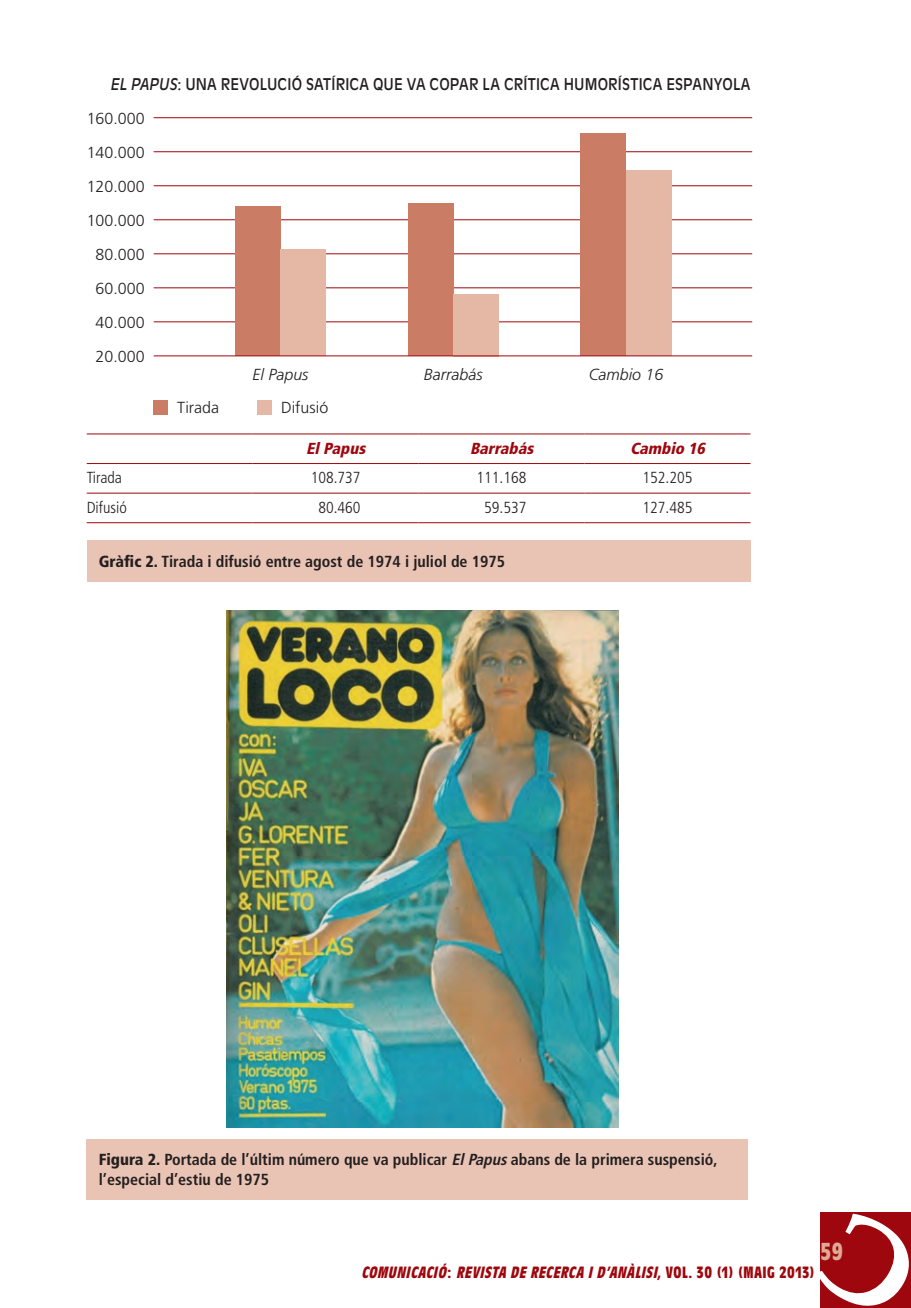
<style>
.page{position:relative;width:911px;height:1308px;background:#fff}
.page>*{position:absolute;margin:0;border:0;box-sizing:border-box;transform-origin:0 0}
.t1{font:700 condensed 24px "Antique Olive";color:#dea995}
.t2{font:700 condensed 16px/20px "Frutiger";color:#231f20}
.t3{font:16px "Antique Olive";letter-spacing:.015em;color:#231f20;scale:.9 1}
.t4{font:300 16px/34px "Frutiger";color:#231f20;text-align:center}
.t5{font:italic 700 condensed 16px "Antique Olive";color:#9d070d}
.t6{font:300 condensed 16px "Frutiger";color:#231f20}
.t7{font:italic 300 16px "Frutiger";color:#231f20}
.t8{font:italic 900 condensed 16px "Frutiger";color:#9d070d}
.s1{font-style:italic}
.s2{font-weight:900}
.s3{font-style:normal}
</style>
<div class="page">
<hr style="left:154px;top:321px;width:598px;height:1px;background:#9d070d">
<hr style="left:154px;top:117px;width:598px;height:1px;background:#9d070d">
<hr style="left:154px;top:151px;width:598px;height:1px;background:#9d070d">
<hr style="left:154px;top:185px;width:598px;height:1px;background:#9d070d">
<hr style="left:154px;top:219px;width:598px;height:1px;background:#9d070d">
<hr style="left:154px;top:253px;width:598px;height:1px;background:#9d070d">
<hr style="left:154px;top:287px;width:598px;height:1px;background:#9d070d">
<div style="left:235px;top:206px;width:45px;height:150px;background:#cb7c64"></div>
<div style="left:280px;top:249px;width:46px;height:107px;background:#e5b7a5"></div>
<div style="left:408px;top:203px;width:45px;height:153px;background:#cb7c64"></div>
<div style="left:453px;top:294px;width:45px;height:62px;background:#e5b7a5"></div>
<div style="left:580px;top:133px;width:46px;height:223px;background:#cb7c64"></div>
<div style="left:626px;top:170px;width:45px;height:186px;background:#e5b7a5"></div>
<hr style="left:154px;top:355px;width:598px;height:1px;background:#9d070d">
<div style="left:153px;top:401px;width:15px;height:14px;background:#cb7c64"></div>
<div style="left:257px;top:401px;width:15px;height:14px;background:#e5b7a5"></div>
<hr style="left:87px;top:492px;width:166px;height:1px;background:#9d070d">
<hr style="left:253px;top:492px;width:165px;height:1px;background:#9d070d">
<hr style="left:418px;top:492px;width:166px;height:1px;background:#9d070d">
<hr style="left:584px;top:492px;width:166px;height:1px;background:#9d070d">
<hr style="left:87px;top:522px;width:166px;height:1px;background:#9d070d">
<hr style="left:253px;top:522px;width:165px;height:1px;background:#9d070d">
<hr style="left:418px;top:522px;width:166px;height:1px;background:#9d070d">
<hr style="left:584px;top:522px;width:166px;height:1px;background:#9d070d">
<hr style="left:87px;top:433px;width:166px;height:1px;background:#9d070d">
<hr style="left:253px;top:433px;width:165px;height:1px;background:#9d070d">
<hr style="left:418px;top:433px;width:166px;height:1px;background:#9d070d">
<hr style="left:584px;top:433px;width:166px;height:1px;background:#9d070d">
<hr style="left:87px;top:463px;width:166px;height:1px;background:#9d070d">
<hr style="left:253px;top:463px;width:165px;height:1px;background:#9d070d">
<hr style="left:418px;top:463px;width:166px;height:1px;background:#9d070d">
<hr style="left:584px;top:463px;width:166px;height:1px;background:#9d070d">
<div style="left:87px;top:540px;width:663px;height:42px;background:#e9c3b3"></div>
<img style="left:226px;top:610px;width:392px;height:517px">
<div style="left:87px;top:1138px;width:660px;height:61px;background:#e9c3b3"></div>
<div style="left:820px;top:1212px;width:91px;height:96px;background:#9d070d"></div>
<p class="t3" style="left:111px;top:74px;width:712px"><span class="s1">EL PAPUS</span>: UNA REVOLUCIÓ SATÍRICA QUE VA COPAR LA CRÍTICA HUMORÍSTICA ESPANYOLA</p>
<p class="t4" style="left:87px;top:101px;width:59px">160.000<br>140.000<br>120.000<br>100.000<br>80.000<br>60.000<br>40.000<br>20.000</p>
<p class="t7" style="left:252px;top:365px;width:58px">El Papus</p>
<p class="t7" style="left:424px;top:365px;width:60px">Barrabás</p>
<p class="t7" style="left:588px;top:365px;width:76px">Cambio 16</p>
<p class="t4" style="left:177px;top:390px;width:44px">Tirada</p>
<p class="t4" style="left:281px;top:390px;width:49px">Difusió</p>
<p class="t8" style="left:306px;top:438px;width:65px">ElPapus</p>
<p class="t8" style="left:470px;top:438px;width:69px">Barrabás</p>
<p class="t8" style="left:630px;top:438px;width:80px">Cambio 16</p>
<p class="t6" style="left:87px;top:469px;width:37px">Tirada</p>
<p class="t6" style="left:310px;top:469px;width:51px">108.737</p>
<p class="t6" style="left:476px;top:469px;width:51px">111.168</p>
<p class="t6" style="left:642px;top:469px;width:51px">152.205</p>
<p class="t6" style="left:87px;top:498px;width:42px">Difusió</p>
<p class="t6" style="left:318px;top:498px;width:44px">80.460</p>
<p class="t6" style="left:484px;top:498px;width:44px">59.537</p>
<p class="t6" style="left:642px;top:498px;width:51px">127.485</p>
<p class="t2" style="left:99px;top:552px;width:408px"><span class="s2">Gràfic 2.</span> Tirada i difusió entre agost de 1974 i juliol de 1975</p>
<p class="t2" style="left:99px;top:1149px;width:620px"><span class="s2">Figura 2.</span> Portada de l’últim número que va publicar <span class="s1">ElPapus</span>abans de la primera suspensió, l’especial d’estiu de 1975</p>
<h1 class="t1" style="left:820px;top:1238px;width:24px">59</h1>
<p class="t5" style="left:361px;top:1263px;width:454px">COMUNICACIÓ<span class="s3">:</span> REVISTA DE RECERCA I D’ANÀLISI, <span class="s3">V ol . 3 0 ( 1 ) ( M A I G 2 0 1 3 )</span></p>
</div>
